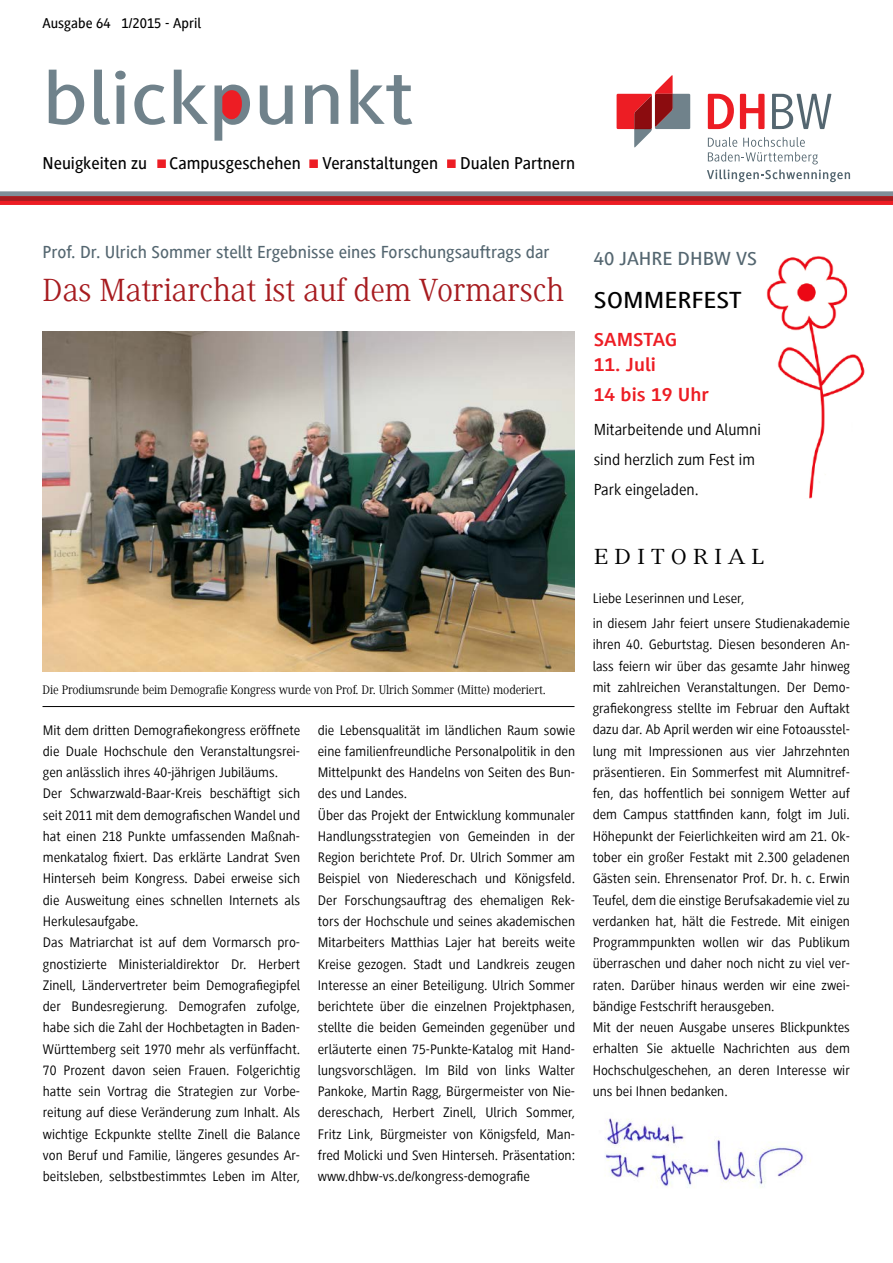
<style>
.page{position:relative;width:893px;height:1263px;background:#fff}
.page>*{position:absolute;margin:0;border:0;box-sizing:border-box;transform-origin:0 0}
.t1{font:500 76.5px "Generis Sans Com";color:#70828b;scale:1.16 1}
.t2{font:33px "Generis Serif Com";color:#a71c20}
.t3{font:500 24px "Generis Sans Com";color:#000;scale:1.12 1}
.t4{font:22.5px "Generis Serif Com";color:#000;scale:1.25 1}
.t5{font:700 19.5px/29.7px "Generis Sans Com";color:#ed1d24;scale:1.07 1}
.t6{font:500 19.5px "Generis Sans Com";color:#546670;scale:1.07 1}
.t7{font:500 18px "Generis Sans Com";color:#546670}
.t8{font:500 17.7px "Generis Sans Com";color:#000}
.t9{font:16.5px/30px "Generis Sans Com";color:#000}
.t10{font:500 14.7px "Generis Sans Com";color:#000}
.t11{font:14.25px/21.3px "Generis Sans Com";color:#000}
.t12{font:12.75px "Generis Serif Com";letter-spacing:-.01em;color:#000}
</style>
<div class="page">
<svg style="left:218px;top:88px;width:26px;height:33px"></svg>
<div style="left:157px;top:159px;width:9px;height:9px;background:#ed1d24;border:2px solid #ed1d24"></div>
<div style="left:309px;top:159px;width:9px;height:9px;background:#ed1d24;border:2px solid #ed1d24"></div>
<div style="left:447px;top:159px;width:9px;height:9px;background:#ed1d24;border:2px solid #ed1d24"></div>
<div style="left:0;top:191px;width:893px;height:5px;background:#7f8f99"></div>
<div style="left:0;top:200px;width:893px;height:5px;background:#ed1d24"></div>
<div style="left:0;top:196px;width:893px;height:5px;background:#a71c20"></div>
<svg style="left:617px;top:75px;width:73px;height:72px"></svg>
<svg style="left:708px;top:137px;width:110px;height:27px"></svg>
<svg style="left:708px;top:94px;width:26px;height:35px"></svg>
<svg style="left:740px;top:94px;width:24px;height:35px"></svg>
<svg style="left:772px;top:94px;width:59px;height:35px"></svg>
<svg style="left:707px;top:170px;width:143px;height:12px"></svg>
<hr style="left:43px;top:706px;width:531px;height:1px;background:#000">
<img style="left:605px;top:1118px;width:206px;height:70px">
<img style="left:43px;top:331px;width:531px;height:340px">
<img style="left:766px;top:256px;width:99px;height:242px">
<p class="t10" style="left:43px;top:15px;width:160px">Ausgabe 64 1/2015 - April</p>
<h1 class="t1" style="left:43px;top:57px;width:322px">blickpunkt</h1>
<p class="t8" style="left:43px;top:153px;width:534px">Neuigkeiten zu Campusgeschehen Veranstaltungen Dualen Partnern</p>
<p class="t7" style="left:43px;top:242px;width:509px">Prof. Dr. Ulrich Sommer stellt Ergebnisse eines Forschungsauftrags dar</p>
<h2 class="t2" style="left:43px;top:272px;width:523px">Das Matriarchat ist auf dem Vormarsch</h2>
<h3 class="t6" style="left:594px;top:248px;width:154px">40 JAHRE DHBW VS</h3>
<h3 class="t3" style="left:594px;top:286px;width:133px">SOMMERFEST</h3>
<h3 class="t5" style="left:594px;top:325px;width:80px">SAMSTAG</h3>
<h3 class="t5" style="left:594px;top:350px;width:110px">11. Juli<br>14 bis 19 Uhr</h3>
<p class="t9" style="left:594px;top:415px;width:169px">Mitarbeitende und Alumni sind herzlich zum Fest im<br>Park eingeladen.</p>
<p class="t12" style="left:43px;top:683px;width:505px">Die Prodiumsrunde beim Demografie Kongress wurde von Prof. Dr. Ulrich Sommer (Mitte) moderiert.</p>
<p class="t11" style="left:43px;top:719px;width:259px">Mit dem dritten Demografiekongress eröffnete die Duale Hochschule den Veranstaltungsrei&shy;gen anlässlich ihres 40-jährigen Jubiläums.<br>Der Schwarzwald-Baar-Kreis beschäftigt sich seit 2011 mit dem demografischen Wandel und hat einen 218 Punkte umfassenden Maßnah&shy;menkatalog fixiert. Das erklärte Landrat Sven Hinterseh beim Kongress. Dabei erweise sich die Ausweitung eines schnellen Internets als Herkulesaufgabe.<br>Das Matriarchat ist auf dem Vormarsch pro&shy;gnostizierte Ministerialdirektor Dr. Herbert Zinell, Ländervertreter beim Demografiegipfel der Bundesregierung. Demografen zufolge, habe sich die Zahl der Hochbetagten in Baden-Württemberg seit 1970 mehr als verfünffacht.<br>70 Prozent davon seien Frauen. Folgerichtig hatte sein Vortrag die Strategien zur Vorbe&shy;reitung auf diese Veränderung zum Inhalt. Als wichtige Eckpunkte stellte Zinell die Balance von Beruf und Familie, längeres gesundes Ar&shy;beitsleben, selbstbestimmtes Leben im Alter,</p>
<p class="t11" style="left:318px;top:719px;width:259px">die Lebensqualität im ländlichen Raum sowie eine familienfreundliche Personalpolitik in den Mittelpunkt des Handelns von Seiten des Bun&shy;des und Landes.<br>Über das Projekt der Entwicklung kommunaler Handlungsstrategien von Gemeinden in der Region berichtete Prof. Dr. Ulrich Sommer am Beispiel von Niedereschach und Königsfeld.<br>Der Forschungsauftrag des ehemaligen Rek&shy;tors der Hochschule und seines akademischen Mitarbeiters Matthias Lajer hat bereits weite Kreise gezogen. Stadt und Landkreis zeugen Interesse an einer Beteiligung. Ulrich Sommer berichtete über die einzelnen Projektphasen, stellte die beiden Gemeinden gegenüber und erläuterte einen 75-Punkte-Katalog mit Hand&shy;lungsvorschlägen. Im Bild von links Walter Pankoke, Martin Ragg, Bürgermeister von Nie&shy;dereschach, Herbert Zinell, Ulrich Sommer, Fritz Link, Bürgmeister von Königsfeld, Man&shy;fred Molicki und Sven Hinterseh. Präsentation: www.dhbw-vs.de/kongress-demografie</p>
<h3 class="t4" style="left:594px;top:544px;width:138px">E D I T O R I A L</h3>
<p class="t11" style="left:593px;top:585px;width:259px;line-height:25.5px">Liebe Leserinnen und Leser,<br>in diesem Jahr feiert unsere Studienakademie</p>
<p class="t11" style="left:593px;top:634px;width:259px">ihren 40. Geburtstag. Diesen besonderen An&shy;lass feiern wir über das gesamte Jahr hinweg mit zahlreichen Veranstaltungen. Der Demo&shy;grafiekongress stellte im Februar den Auftakt dazu dar. Ab April werden wir eine Fotoausstel&shy;lung mit Impressionen aus vier Jahrzehnten präsentieren. Ein Sommerfest mit Alumnitref&shy;fen, das hoffentlich bei sonnigem Wetter auf dem Campus stattfinden kann, folgt im Juli.<br>Höhepunkt der Feierlichkeiten wird am 21. Ok&shy;tober ein großer Festakt mit 2.300 geladenen Gästen sein. Ehrensenator Prof. Dr. h. c. Erwin Teufel, dem die einstige Berufsakademie viel zu verdanken hat, hält die Festrede. Mit einigen Programmpunkten wollen wir das Publikum überraschen und daher noch nicht zu viel ver&shy;raten. Darüber hinaus werden wir eine zwei&shy;bändige Festschrift herausgeben.<br>Mit der neuen Ausgabe unseres Blickpunktes erhalten Sie aktuelle Nachrichten aus dem Hochschulgeschehen, an deren Interesse wir uns bei Ihnen bedanken.</p>
</div>
